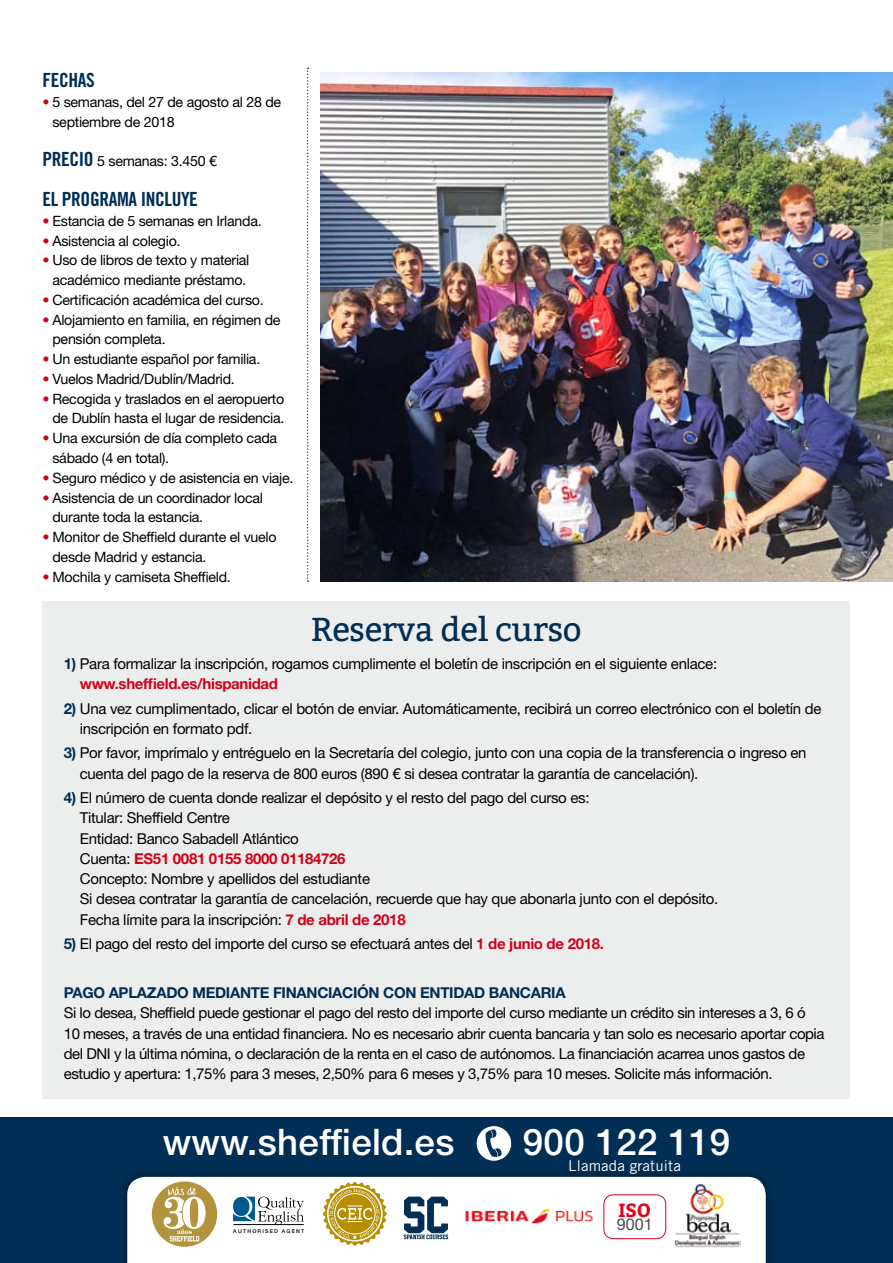
<style>
.page{position:relative;width:893px;height:1263px;background:#fff}
.page>*{position:absolute;margin:0;border:0;box-sizing:border-box;transform-origin:0 0}
.t1{font:500 36.6px "Helvetica Neue LT Std";letter-spacing:.01em;color:#fff}
.t2{font:33px "Bitter";letter-spacing:-.01em;color:#002e54}
.t3{font:19.5px "Trade Gothic LT Std Bd Cn 20";letter-spacing:-.02em;color:#002e54}
.t4{font:700 19.05px "Bitter";color:#e2001a}
.t5{font:16.2px "Helvetica Neue LT Std";color:#4b4b4d}
.t6{font:15px/20.2px "Helvetica Neue LT Std";letter-spacing:-.02em;color:#000}
.t7{font:700 15px "Helvetica Neue LT Std";letter-spacing:-.02em;color:#002e54}
.t8{font:15px "Trade Gothic LT Std";letter-spacing:.01em;color:#fff}
.t9{font:14.25px/19.8px "Helvetica Neue LT Std";letter-spacing:-.02em;color:#000}
.t10{font:500 5.25px "Helvetica Neue LT Std";letter-spacing:.23em;color:#000}
.s1{color:#d10019}
.s2{font-family:"Trade Gothic LT Std Bd Cn 20";font-size:19.5px;color:#002e54}
.s3{font-weight:700;color:#002e54}
.s4{font-weight:700;color:#d10019}
</style>
<div class="page">
<svg style="left:307px;top:68px;width:2px;height:514px"></svg>
<div style="left:43px;top:601px;width:807px;height:498px;background:#eceded"></div>
<img style="left:320px;top:72px;width:573px;height:510px">
<div style="left:0;top:1117px;width:893px;height:146px;background:#002e54"></div>
<svg style="left:476px;top:1125px;width:36px;height:37px"></svg>
<div style="left:117px;top:1167px;width:665px;height:96px;background:#000;opacity:.4"></div>
<div style="left:127px;top:1177px;width:639px;height:86px;background:#fff"></div>
<img style="left:465px;top:1203px;width:128px;height:27px">
<svg style="left:323px;top:1182px;width:64px;height:64px;background:#d6c072"></svg>
<svg style="left:404px;top:1196px;width:44px;height:43px"></svg>
<svg style="left:233px;top:1196px;width:71px;height:29px;background:#a5b8c3"></svg>
<img style="left:675px;top:1183px;width:65px;height:66px">
<div style="left:604px;top:1195px;width:62px;height:43px;background:#fff;border-radius:10px"></div>
<div style="left:604px;top:1195px;width:62px;height:44px;border:1px solid #dd0029;border-radius:10px"></div>
<div style="left:152px;top:1181px;width:65px;height:66px;background:#b3943c;border-radius:50%"></div>
<svg style="left:164px;top:1187px;width:42px;height:54px"></svg>
<h3 class="t3" style="left:43px;top:69px;width:54px">FECHAS</h3>
<p class="t9" style="left:52px;top:92px;width:230px;text-indent:-10px"><span class="s1">•</span> 5 semanas, del 27 de agosto al 28 de septiembre de 2018</p>
<p class="t9" style="left:43px;top:151px;width:176px"><span class="s2">PRECIO</span> 5 semanas: 3.450 €</p>
<h3 class="t3" style="left:43px;top:187px;width:157px">EL PROGRAMA INCLUYE</h3>
<p class="t9" style="left:43px;top:211px;width:221px"><span class="s1">•</span> Estancia de 5 semanas en Irlanda.</p>
<p class="t9" style="left:43px;top:230px;width:140px"><span class="s1">•</span> Asistencia al colegio.</p>
<p class="t9" style="left:43px;top:250px;width:208px;text-align:center"><span class="s1">•</span> Uso de libros de texto y material académico mediante préstamo.</p>
<p class="t9" style="left:43px;top:290px;width:223px"><span class="s1">•</span> Certificación académica del curso.</p>
<p class="t9" style="left:52px;top:309px;width:230px;text-indent:-10px"><span class="s1">•</span> Alojamiento en familia, en régimen de pensión completa.</p>
<p class="t9" style="left:43px;top:349px;width:219px"><span class="s1">•</span> Un estudiante español por familia.</p>
<p class="t9" style="left:43px;top:369px;width:194px"><span class="s1">•</span> Vuelos Madrid/Dublín/Madrid.</p>
<p class="t9" style="left:43px;top:388px;width:243px;text-align:right"><span class="s1">•</span> Recogida y traslados en el aeropuerto de Dublín hasta el lugar de residencia.</p>
<p class="t9" style="left:52px;top:428px;width:226px;text-indent:-10px"><span class="s1">•</span> Una excursión de día completo cada sábado (4 en total).</p>
<p class="t9" style="left:43px;top:468px;width:252px"><span class="s1">•</span> Seguro médico y de asistencia en viaje.</p>
<p class="t9" style="left:52px;top:487px;width:212px;text-indent:-10px"><span class="s1">•</span> Asistencia de un coordinador local durante toda la estancia.</p>
<p class="t9" style="left:52px;top:527px;width:226px;text-indent:-10px"><span class="s1">•</span> Monitor de Sheffield durante el vuelo desde Madrid y estancia.</p>
<p class="t9" style="left:43px;top:566px;width:190px"><span class="s1">•</span> Mochila y camiseta Sheffield.</p>
<h2 class="t2" style="left:311px;top:610px;width:272px">Reserva del curso</h2>
<p class="t6" style="left:80px;top:653px;width:639px;text-indent:-16px"><span class="s3">1)</span> Para formalizar la inscripción, rogamos cumplimente el boletín de inscripción en el siguiente enlace: <span class="s4">www.sheffield.es/hispanidad</span></p>
<p class="t6" style="left:80px;top:698px;width:743px;text-indent:-16px"><span class="s3">2)</span> Una vez cumplimentado, clicar el botón de enviar. Automáticamente, recibirá un correo electrónico con el boletín de inscripción en formato pdf.</p>
<p class="t6" style="left:80px;top:743px;width:728px;text-indent:-16px"><span class="s3">3)</span> Por favor, imprímalo y entréguelo en la Secretaría del colegio, junto con una copia de la transferencia o ingreso en cuenta del pago de la reserva de 800 euros (890 € si desea contratar la garantía de cancelación).</p>
<p class="t6" style="left:80px;top:787px;width:640px;text-indent:-16px"><span class="s3">4)</span> El número de cuenta donde realizar el depósito y el resto del pago del curso es:<br>Titular: Sheffield Centre<br>Entidad: Banco Sabadell Atlántico<br>Cuenta: <span class="s4">ES51 0081 0155 8000 01184726<br></span>Concepto: Nombre y apellidos del estudiante<br>Si desea contratar la garantía de cancelación, recuerde que hay que abonarla junto con el depósito.<br>Fecha límite para la inscripción: <span class="s4">7 de abril de 2018</span></p>
<p class="t6" style="left:64px;top:933px;width:542px"><span class="s3">5)</span> El pago del resto del importe del curso se efectuará antes del <span class="s4">1 de junio de 2018.</span></p>
<p class="t7" style="left:64px;top:983px;width:503px">PAGO APLAZADO MEDIANTE FINANCIACIÓN CON ENTIDAD BANCARIA</p>
<p class="t6" style="left:64px;top:1003px;width:762px">Si lo desea, Sheffield puede gestionar el pago del resto del importe del curso mediante un crédito sin intereses a 3, 6 ó 10 meses, a través de una entidad financiera. No es necesario abrir cuenta bancaria y tan solo es necesario aportar copia del DNI y la última nómina, o declaración de la renta en el caso de autónomos. La financiación acarrea unos gastos de estudio y apertura: 1,75% para 3 meses, 2,50% para 6 meses y 3,75% para 10 meses. Solicite más información.</p>
<h1 class="t1" style="left:163px;top:1120px;width:293px">www.sheffield.es</h1>
<h1 class="t1" style="left:523px;top:1120px;width:209px">900 122 119</h1>
<p class="t10" style="left:233px;top:1227px;width:73px">AUTHORISED AGENT</p>
<p class="t8" style="left:568px;top:1156px;width:114px">Llamada gratuita</p>
<p class="t4" style="left:618px;top:1198px;width:34px">ISO</p>
<p class="t5" style="left:617px;top:1215px;width:38px">9001</p>
</div>
